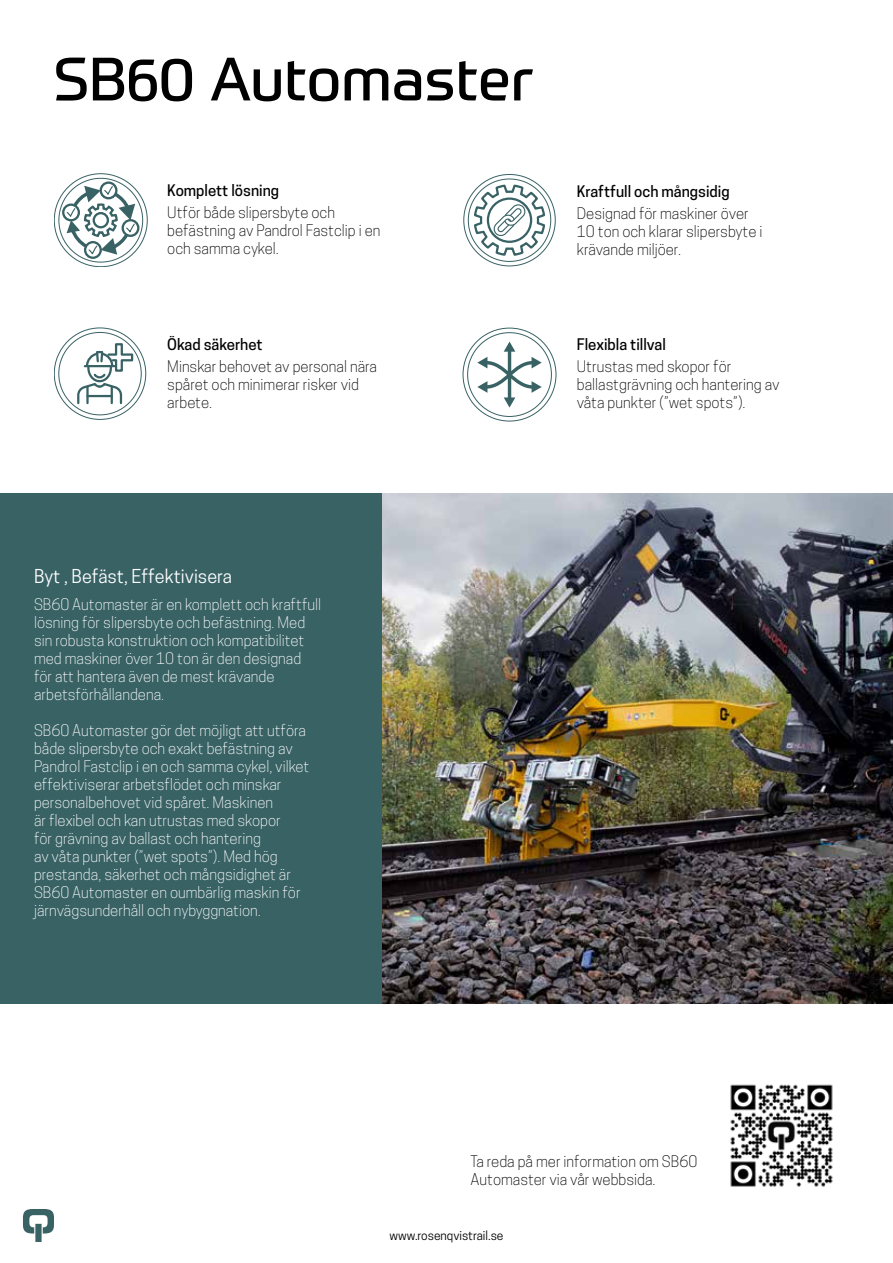
<style>
.page{position:relative;width:893px;height:1263px;background:#fff}
.page>*{position:absolute;margin:0;border:0;box-sizing:border-box;transform-origin:0 0}
.t1{font:60px "Prometo";color:#000}
.t2{font:18px "Cooper Hewitt";color:#fff}
.t3{font:300 15px/18px "Cooper Hewitt";color:#fff}
.t4{font:300 15px/18px "Cooper Hewitt";color:#000}
.t5{font:500 15px "Cooper Hewitt";color:#000}
.t6{font:12px "Cooper Hewitt";color:#000}
</style>
<div class="page">
<div style="left:0;top:493px;width:383px;height:510px;background:#396265"></div>
<svg style="left:23px;top:1209px;width:31px;height:33px"></svg>
<img style="left:383px;top:493px;width:510px;height:510px">
<svg style="left:54px;top:328px;width:92px;height:92px"></svg>
<svg style="left:463px;top:174px;width:92px;height:92px"></svg>
<svg style="left:463px;top:328px;width:93px;height:93px"></svg>
<svg style="left:54px;top:173px;width:94px;height:94px"></svg>
<img style="left:730px;top:1084px;width:103px;height:103px">
<h1 class="t1" style="left:54px;top:42px;width:481px">SB60 Automaster</h1>
<p class="t5" style="left:167px;top:181px;width:113px">Komplett lösning</p>
<p class="t4" style="left:167px;top:203px;width:215px">Utför både slipersbyte och befästning av Pandrol Fastclip i en och samma cykel.</p>
<p class="t5" style="left:167px;top:336px;width:97px">Ökad säkerhet</p>
<p class="t4" style="left:167px;top:358px;width:211px">Minskar behovet av personal nära spåret och minimerar risker vid arbete.</p>
<p class="t5" style="left:577px;top:182px;width:154px">Kraftfull och mångsidig</p>
<p class="t4" style="left:577px;top:204px;width:187px">Designad för maskiner över<br>10 ton och klarar slipersbyte i krävande miljöer.</p>
<p class="t5" style="left:577px;top:336px;width:91px">Flexibla tillval</p>
<p class="t4" style="left:577px;top:358px;width:204px">Utrustas med skopor för ballastgrävning och hantering av våta punkter (”wet spots”).</p>
<p class="t2" style="left:34px;top:566px;width:199px">Byt , Befäst, Effektivisera</p>
<p class="t3" style="left:34px;top:595px;width:289px">SB60 Automaster är en komplett och kraftfull lösning för slipersbyte och befästning. Med sin robusta konstruktion och kompatibilitet med maskiner över 10 ton är den designad för att hantera även de mest krävande arbetsförhållandena.</p>
<p class="t3" style="left:34px;top:721px;width:277px">SB60 Automaster gör det möjligt att utföra både slipersbyte och exakt befästning av Pandrol Fastclip i en och samma cykel, vilket effektiviserar arbetsflödet och minskar personalbehovet vid spåret. Maskinen<br>är flexibel och kan utrustas med skopor<br>för grävning av ballast och hantering<br>av våta punkter (”wet spots”). Med hög prestanda, säkerhet och mångsidighet är SB60 Automaster en oumbärlig maskin för järnvägsunderhåll och nybyggnation.</p>
<p class="t4" style="left:470px;top:1152px;width:228px">Ta reda på mer information om SB60<br>Automaster via vår webbsida.</p>
<p class="t6" style="left:389px;top:1229px;width:116px">www.rosenqvistrail.se</p>
</div>
